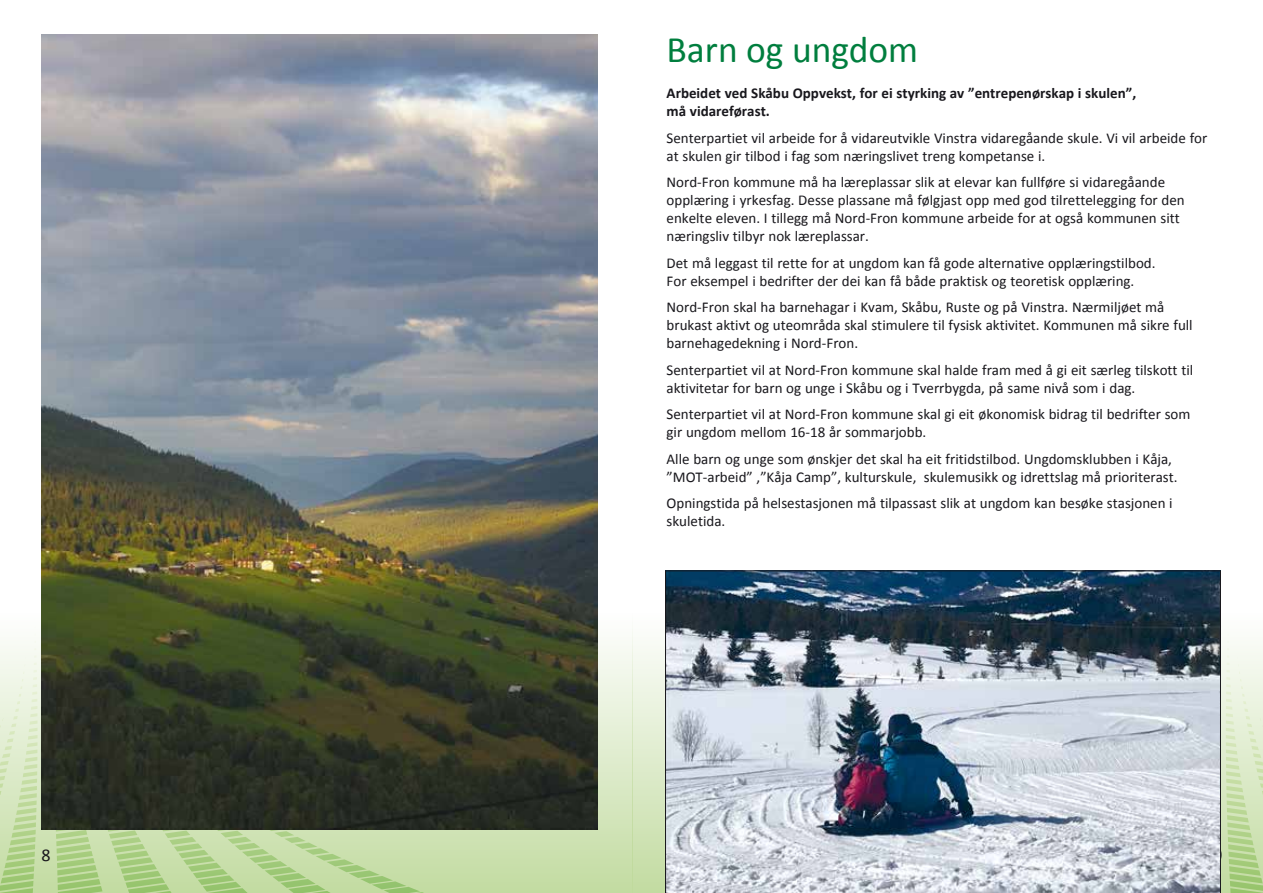
<style>
.page{position:relative;width:1263px;height:893px;background:#fff}
.page>*{position:absolute;margin:0;border:0;box-sizing:border-box;transform-origin:0 0}
.t1{font:37.5px "Calibri";color:#007e3e}
.t2{font:18px "Calibri";color:#18171c}
.t3{font:15px/18px "Calibri";color:#18171c}
.t4{font:700 15px/18px "Calibri";color:#18171c}
</style>
<div class="page">
<svg style="left:0;top:613px;width:632px;height:280px;background:#c7ddad"></svg>
<svg style="left:26px;top:613px;width:15px;height:47px"></svg>
<svg style="left:632px;top:629px;width:631px;height:264px;background:#dae9c6"></svg>
<svg style="left:1221px;top:629px;width:17px;height:36px"></svg>
<svg style="left:665px;top:570px;width:556px;height:323px;background:#929fac"></svg>
<img style="left:41px;top:34px;width:556px;height:795px">
<h1 class="t1" style="left:666px;top:26px;width:253px">Barn og ungdom</h1>
<p class="t4" style="left:666px;top:84px;width:471px">Arbeidet ved Skåbu Oppvekst, for ei styrking av ”entrepenørskap i skulen”, må vidareførast.</p>
<p class="t3" style="left:666px;top:129px;width:542px">Senterpartiet vil arbeide for å vidareutvikle Vinstra vidaregåande skule. Vi vil arbeide for at skulen gir tilbod i fag som næringslivet treng kompetanse i.</p>
<p class="t3" style="left:666px;top:173px;width:520px">Nord-Fron kommune må ha læreplassar slik at elevar kan fullføre si vidaregåande opplæring i yrkesfag. Desse plassane må følgjast opp med god tilrettelegging for den enkelte eleven. I tillegg må Nord-Fron kommune arbeide for at også kommunen sitt næringsliv tilbyr nok læreplassar.</p>
<p class="t3" style="left:666px;top:254px;width:490px">Det må leggast til rette for at ungdom kan få gode alternative opplæringstilbod.<br>For eksempel i bedrifter der dei kan få både praktisk og teoretisk opplæring.</p>
<p class="t3" style="left:666px;top:298px;width:528px">Nord-Fron skal ha barnehagar i Kvam, Skåbu, Ruste og på Vinstra. Nærmiljøet må brukast aktivt og uteområda skal stimulere til fysisk aktivitet. Kommunen må sikre full barnehagedekning i Nord-Fron.</p>
<p class="t3" style="left:666px;top:361px;width:528px">Senterpartiet vil at Nord-Fron kommune skal halde fram med å gi eit særleg tilskott til aktivitetar for barn og unge i Skåbu og i Tverrbygda, på same nivå som i dag.</p>
<p class="t3" style="left:666px;top:405px;width:525px">Senterpartiet vil at Nord-Fron kommune skal gi eit økonomisk bidrag til bedrifter som gir ungdom mellom 16-18 år sommarjobb.</p>
<p class="t3" style="left:666px;top:450px;width:512px">Alle barn og unge som ønskjer det skal ha eit fritidstilbod. Ungdomsklubben i Kåja, ”MOT-arbeid” ,”Kåja Camp”, kulturskule, skulemusikk og idrettslag må prioriterast.</p>
<p class="t3" style="left:666px;top:494px;width:508px">Opningstida på helsestasjonen må tilpassast slik at ungdom kan besøke stasjonen i skuletida.</p>
<p class="t2" style="left:41px;top:843px;width:11px">8</p>
<p class="t2" style="left:1213px;top:843px;width:11px">9</p>
</div>
